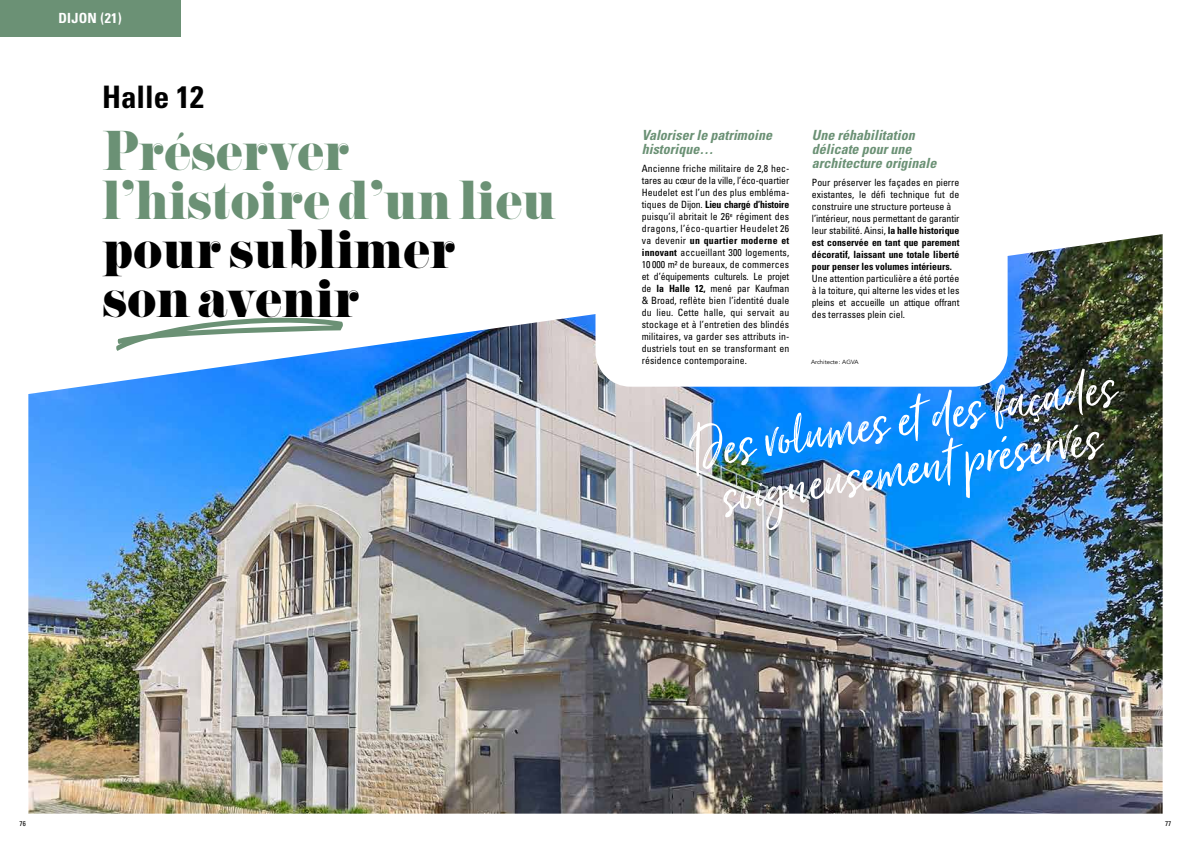
<style>
.page{position:relative;width:1191px;height:842px;background:#fff}
.page>*{position:absolute;margin:0;border:0;box-sizing:border-box;transform-origin:0 0}
.t1{font:67.7px/48.9px "Just Lovely";color:#fff;text-align:center}
.t2{font:50px/48.8px "Pistilli";letter-spacing:-.02em;color:#6b9175}
.t3{font:50px/48.8px "Pistilli";letter-spacing:-.02em;color:#000}
.t4{font:700 condensed 31px "Univers LT Std";color:#000}
.t5{font:italic 700 condensed 14px/14px "Univers LT Std";color:#6b9175}
.t6{font:700 condensed 14px "Univers LT Std";letter-spacing:.02em;color:#fff}
.t7{font:condensed 10px/12px "Univers LT Std";color:#000;text-align:justify}
.t8{font:condensed 7px "Univers LT Std";color:#000}
.t9{font:6px "Avenir";color:#000}
.s1{font-weight:700}
</style>
<div class="page">
<img style="left:28px;top:234px;width:1134px;height:580px">
<div style="left:595px;top:141px;width:412px;height:246px;background:#fff;border-radius:35px"></div>
<div style="left:0;top:0;width:180px;height:37px;background:#6b9175"></div>
<svg style="left:116px;top:312px;width:227px;height:39px"></svg>
<h3 class="t6" style="left:58px;top:10px;width:65px">DIJON (21)</h3>
<h3 class="t4" style="left:102px;top:78px;width:103px">Halle 12</h3>
<h2 class="t2" style="left:102px;top:126px;width:456px">Préserver l’histoire d’un lieu</h2>
<h2 class="t3" style="left:102px;top:224px;width:355px">pour sublimer son avenir</h2>
<h3 class="t5" style="left:642px;top:128px;width:132px">Valoriser le patrimoine historique…</h3>
<p class="t7" style="left:642px;top:162px;width:149px">Ancienne friche militaire de 2,8 hec&shy;tares au cœur de la ville, l’éco-quartier Heudelet est l’un des plus embléma&shy;tiques de Dijon. <span class="s1">Lieu chargé d’histoire </span>puisqu’il abritait le 26<sup>e</sup> régiment des dragons, l’éco-quartier Heudelet 26 va devenir <span class="s1">un quartier moderne et innovant</span> accueillant 300 logements, 10 000 m² de bureaux, de commerces et d’équipements culturels. Le projet de <span class="s1">la Halle 12,</span> mené par Kaufman &amp; Broad, reflète bien l’identité duale du lieu. Cette halle, qui servait au stockage et à l’entretien des blindés militaires, va garder ses attributs in&shy;dustriels tout en se transformant en résidence contemporaine.</p>
<h3 class="t5" style="left:812px;top:128px;width:126px">Une réhabilitation délicate pour une architecture originale</h3>
<p class="t7" style="left:812px;top:176px;width:149px;text-align:left">Pour préserver les façades en pierre existantes, le défi technique fut de construire une structure porteuse à l’intérieur, nous permettant de garantir leur stabilité. Ainsi, <span class="s1">la halle historique est conservée en tant que parement décoratif, laissant une totale liberté pour penser les volumes intérieurs.</span></p>
<p class="t7" style="left:812px;top:272px;width:149px">Une attention particulière a été portée à la toiture, qui alterne les vides et les pleins et accueille un attique offrant des terrasses plein ciel.</p>
<p class="t9" style="left:811px;top:358px;width:49px">Architecte: AGVA</p>
<h1 class="t1" style="left:688px;top:432px;width:431px;rotate:-9deg">Des volumes et des façades soigneusement préservés</h1>
<p class="t8" style="left:20px;top:819px;width:8px">76</p>
<p class="t8" style="left:1165px;top:819px;width:8px">77</p>
</div>
